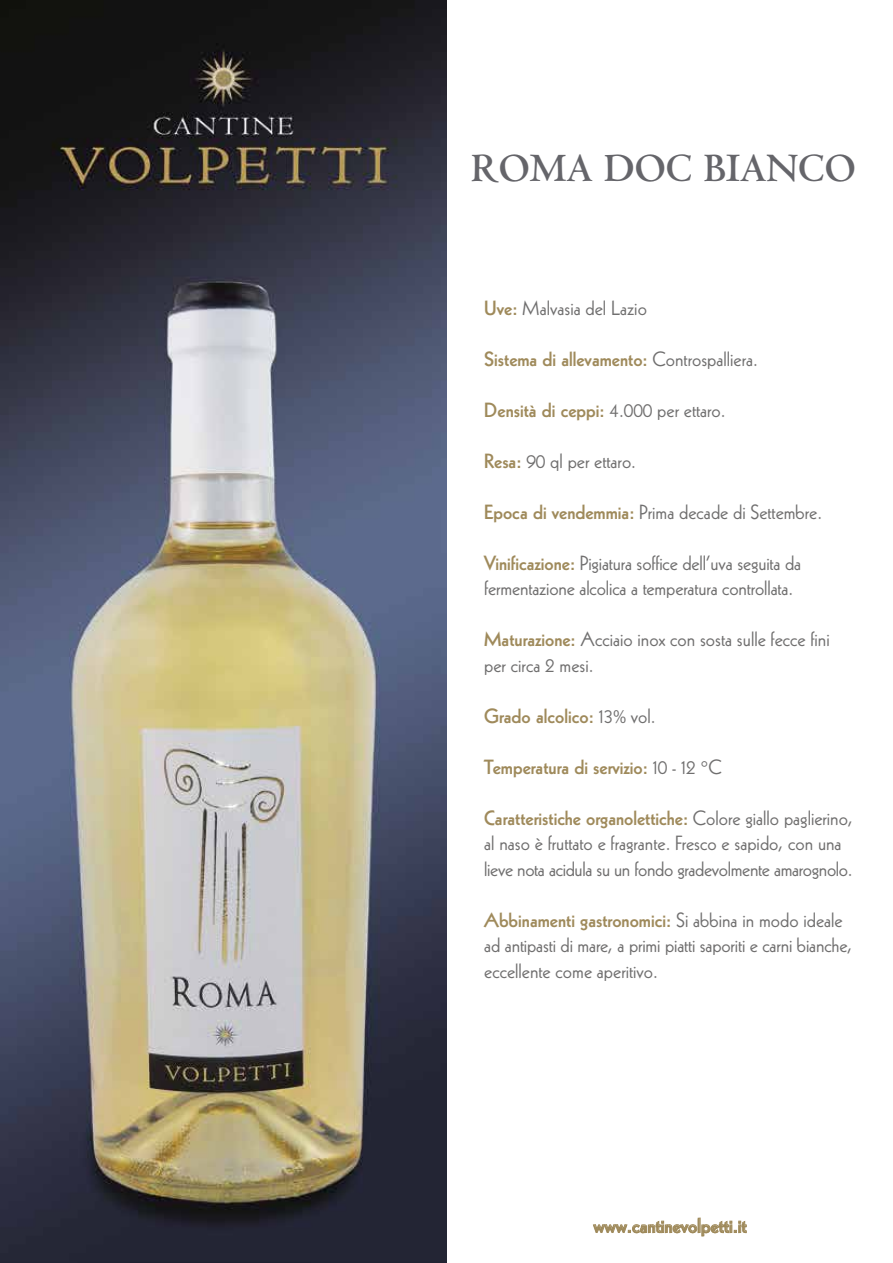
<style>
.page{position:relative;width:893px;height:1263px;background:#fff}
.page>*{position:absolute;margin:0;border:0;box-sizing:border-box;transform-origin:0 0}
.t1{font:700 42px "Centaur";color:#65656a}
.t2{font:19.95px/25.5px "Kabel";letter-spacing:-.005em;color:#706f6f}
.t3{font:800 19.95px "Kabel";color:#9f8a5b}
.s1{font-weight:800;color:#9f8a5b}
.s2{font-weight:400;color:#706f6f}
</style>
<div class="page">
<svg style="left:593px;top:1218px;width:154px;height:18px"></svg>
<img style="left:0;top:0;width:446px;height:1263px">
<h1 class="t1" style="left:471px;top:146px;width:386px">ROMA DOC BIANCO</h1>
<p class="t2" style="left:484px;top:295px;width:164px"><span class="s1">Uve:</span> Malvasia del Lazio</p>
<p class="t3" style="left:484px;top:347px;width:275px">Sistema di allevamento: <span class="s2">Controspalliera.</span></p>
<p class="t3" style="left:484px;top:398px;width:243px">Densità di ceppi: <span class="s2">4.000 per ettaro.</span></p>
<p class="t2" style="left:484px;top:448px;width:153px"><span class="s1">Resa:</span> 90 ql per ettaro.</p>
<p class="t2" style="left:484px;top:499px;width:339px"><span class="s1">Epoca di vendemmia:</span> Prima decade di Settembre.</p>
<p class="t2" style="left:484px;top:550px;width:318px"><span class="s1">Vinificazione:</span> Pigiatura soffice dell’uva seguita da fermentazione alcolica a temperatura controllata.</p>
<p class="t2" style="left:484px;top:627px;width:347px"><span class="s1">Maturazione:</span> Acciaio inox con sosta sulle fecce fini per circa 2 mesi.</p>
<p class="t3" style="left:484px;top:704px;width:173px">Grado alcolico: <span class="s2">13% vol.</span></p>
<p class="t3" style="left:484px;top:755px;width:239px">Temperatura di servizio: <span class="s2">10 - 12 °C</span></p>
<p class="t2" style="left:484px;top:805px;width:370px"><span class="s1">Caratteristiche organolettiche:</span> Colore giallo paglierino, al naso è fruttato e fragrante. Fresco e sapido, con una lieve nota acidula su un fondo gradevolmente amarognolo.</p>
<p class="t2" style="left:484px;top:907px;width:370px"><span class="s1">Abbinamenti gastronomici:</span> Si abbina in modo ideale ad antipasti di mare, a primi piatti saporiti e carni bianche, eccellente come aperitivo.</p>
<p class="t3" style="left:593px;top:1214px;width:155px">www.cantinevolpetti.it</p>
</div>
